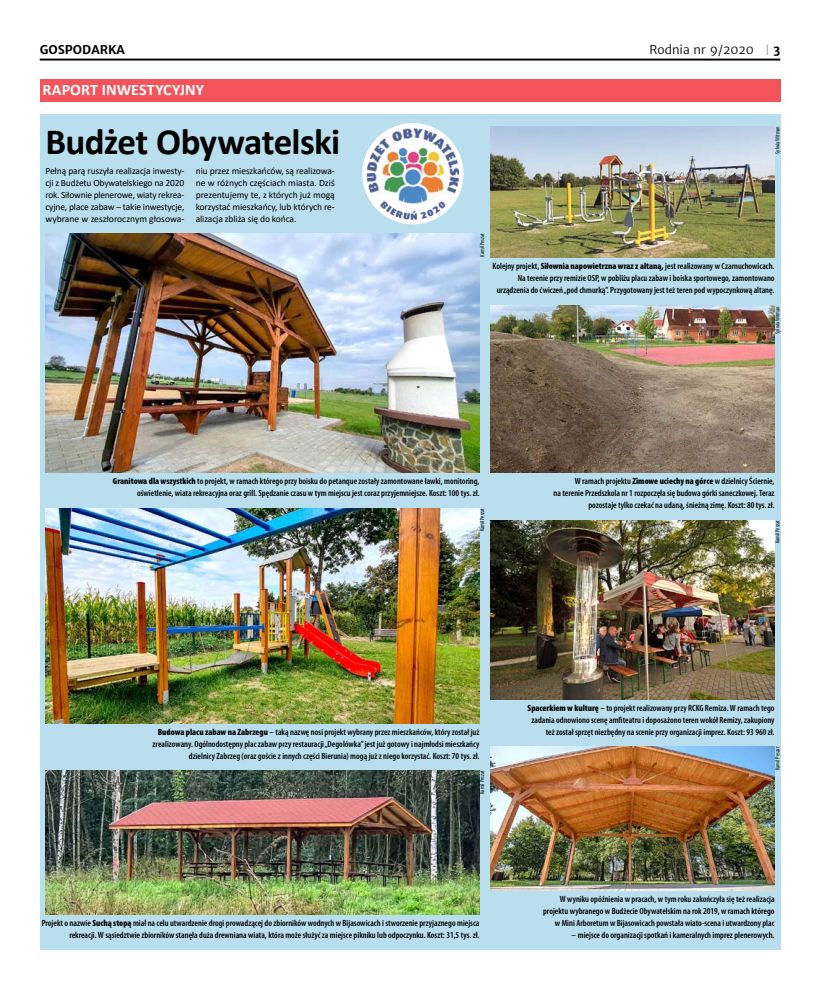
<style>
.page{position:relative;width:820px;height:993px;background:#fff}
.page>*{position:absolute;margin:0;border:0;box-sizing:border-box;transform-origin:0 0}
.t1{font:700 37px "Calibri";letter-spacing:-.02em;color:#000}
.t2{font:700 16px "Calibri";letter-spacing:.005em;color:#fff}
.t3{font:12px "Merriweather Sans";color:#000}
.t4{font:700 12px "Merriweather Sans";color:#000}
.t5{font:9.5px/11.9px "Calibri";letter-spacing:-.01em;color:#000;text-align:justify}
.t6{font:600 condensed 9px/11.9px "Myriad Pro";color:#000;text-align:right}
.t7{font:condensed 6px "Myriad Pro";color:#000}
.s1{font-family:"DIN Pro";color:#999694}
.s2{font-weight:700}
.s3{font-weight:900}
</style>
<div class="page">
<hr style="left:40px;top:59px;width:740px;height:2px;background:#000">
<div style="left:40px;top:114px;width:740px;height:835px;background:#b9deee"></div>
<div style="left:40px;top:79px;width:740px;height:23px;background:#f2545a"></div>
<img style="left:364px;top:125px;width:97px;height:97px;border-radius:48px">
<div style="left:362px;top:123px;width:101px;height:101px;border:4px solid #fff;border-radius:50%"></div>
<img style="left:45px;top:233px;width:434px;height:239px">
<img style="left:45px;top:508px;width:434px;height:214px">
<img style="left:45px;top:770px;width:434px;height:143px">
<img style="left:490px;top:126px;width:284px;height:131px">
<img style="left:490px;top:305px;width:284px;height:167px">
<img style="left:490px;top:520px;width:284px;height:179px">
<img style="left:490px;top:746px;width:284px;height:143px">
<h3 class="t4" style="left:40px;top:43px;width:87px">GOSPODARKA</h3>
<h3 class="t3" style="left:649px;top:43px;width:132px">Rodnia nr 9/2020 <span class="s1">|</span> <span class="s2">3</span></h3>
<h2 class="t2" style="left:43px;top:79px;width:163px">RAPORT INWESTYCYJNY</h2>
<h1 class="t1" style="left:45px;top:115px;width:296px">BUDŻET OBYWATELSKI</h1>
<p class="t5" style="left:45px;top:164px;width:140px">Pełną parą ruszyła realizacja inwesty&shy;cji z Budżetu Obywatelskiego na 2020 rok. Siłownie plenerowe, wiaty rekrea&shy;cyjne, place zabaw – takie inwestycje, wybrane w zeszłorocznym głosowa-</p>
<p class="t5" style="left:196px;top:164px;width:140px">niu przez mieszkańców, są realizowa&shy;ne w różnych częściach miasta. Dziś prezentujemy te, z których już mogą korzystać mieszkańcy, lub których re&shy;alizacja zbliża się do końca.</p>
<p class="t7" style="left:773px;top:153px;width:29px;rotate:-90deg">Sylwia Witman</p>
<p class="t7" style="left:478px;top:257px;width:25px;rotate:-90deg">Kamil Peszat</p>
<p class="t6" style="left:492px;top:260px;width:283px">Kolejny projekt, <span class="s3">Siłownia napowietrzna wraz z altaną,</span> jest realizowany w Czarnuchowicach.<br>Na terenie przy remizie OSP, w pobliżu placu zabaw i boiska sportowego, zamontowano urządzenia do ćwiczeń „pod chmurką”. Przygotowany jest też teren pod wypoczynkową altanę.</p>
<p class="t7" style="left:773px;top:333px;width:29px;rotate:-90deg">Sylwia Witman</p>
<p class="t6" style="left:113px;top:475px;width:368px"><span class="s3">Granitowa dla wszystkich</span> to projekt, w ramach którego przy boisku do petanque zostały zamontowane ławki, monitoring, oświetlenie, wiata rekreacyjna oraz grill. Spędzanie czasu w tym miejscu jest coraz przyjemniejsze. Koszt: 100 tys. zł.</p>
<p class="t7" style="left:478px;top:531px;width:25px;rotate:-90deg">Kamil Peszat</p>
<p class="t6" style="left:553px;top:475px;width:222px">W ramach projektu <span class="s3">Zimowe uciechy na górce</span> w dzielnicy Ściernie,<br>na terenie Przedszkola nr 1 rozpoczęła się budowa górki saneczkowej. Teraz pozostaje tylko czekać na udaną, śnieżną zimę. Koszt: 80 tys. zł.</p>
<p class="t7" style="left:773px;top:543px;width:25px;rotate:-90deg">Kamil Peszat</p>
<p class="t6" style="left:153px;top:725px;width:328px"><span class="s3">Budowa placu zabaw na Zabrzegu</span> – taką nazwę nosi projekt wybrany przez mieszkańców, który został już zrealizowany. Ogólnodostępny plac zabaw przy restauracji „Degolówka” jest już gotowy i najmłodsi mieszkańcy dzielnicy Zabrzeg (oraz goście z innych części Bierunia) mogą już z niego korzystać. Koszt: 70 tys. zł.</p>
<p class="t7" style="left:478px;top:793px;width:25px;rotate:-90deg">Kamil Peszat</p>
<p class="t6" style="left:42px;top:916px;width:439px">Projekt o nazwie <span class="s3">Suchą stopą</span> miał na celu utwardzenie drogi prowadzącej do zbiorników wodnych w Bijasowicach i stworzenie przyjaznego miejsca rekreacji. W sąsiedztwie zbiorników stanęła duża drewniana wiata, która może służyć za miejsce pikniku lub odpoczynku. Koszt: 31,5 tys. zł.</p>
<p class="t6" style="left:527px;top:701px;width:248px"><span class="s3">Spacerkiem w kulturę</span> – to projekt realizowany przy RCKG Remiza. W ramach tego zadania odnowiono scenę amfiteatru i doposażono teren wokół Remizy, zakupiony też został sprzęt niezbędny na scenie przy organizacji imprez. Koszt: 93 960 zł.</p>
<p class="t7" style="left:773px;top:769px;width:25px;rotate:-90deg">Kamil Peszat</p>
<p class="t6" style="left:543px;top:892px;width:233px">W wyniku opóźnienia w pracach, w tym roku zakończyła się też realizacja projektu wybranego w Budżecie Obywatelskim na rok 2019, w ramach którego w Mini Arboretum w Bijasowicach powstała wiato-scena i utwardzony plac</p>
<p class="t6" style="left:571px;top:928px;width:205px">– miejsce do organizacji spotkań i kameralnych imprez plenerowych.</p>
</div>
